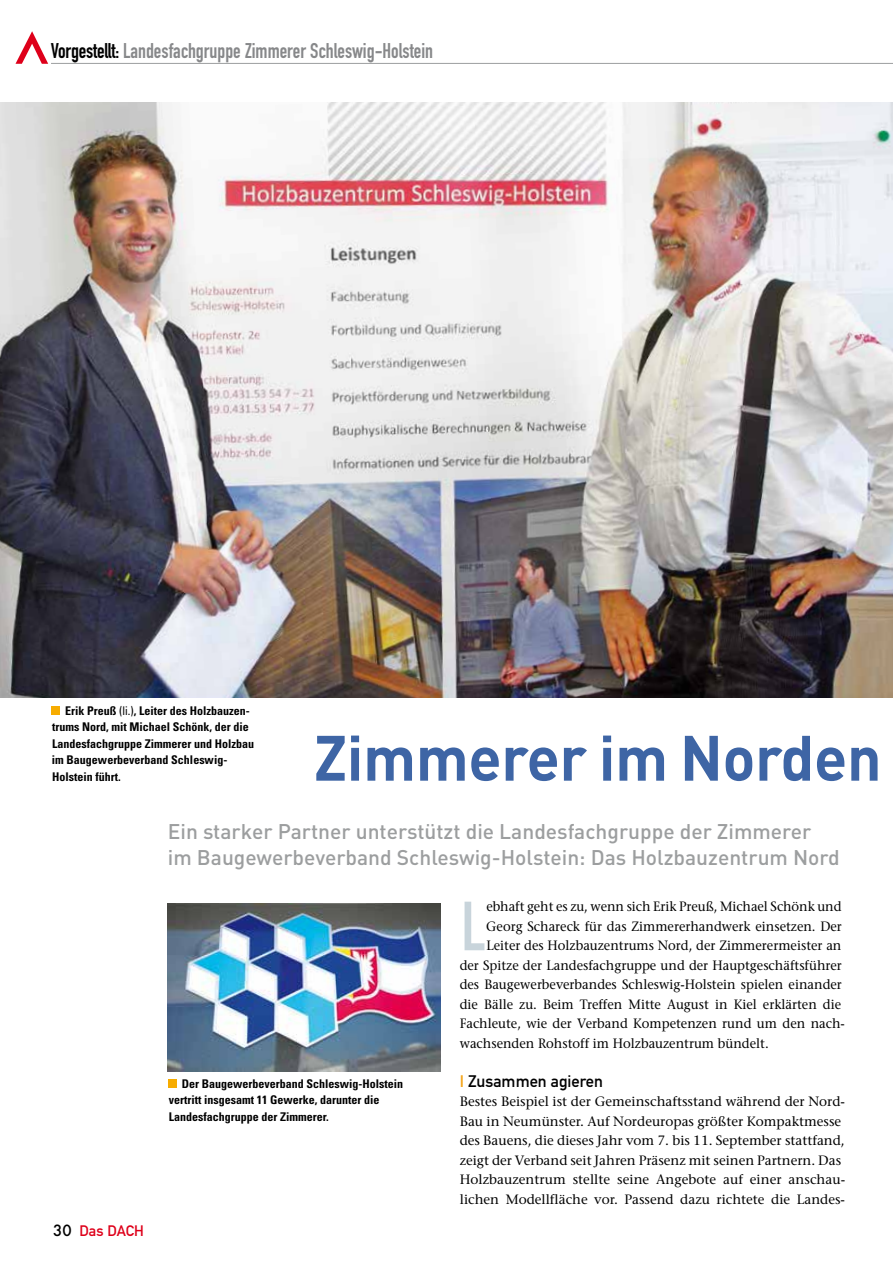
<style>
.page{position:relative;width:893px;height:1263px;background:#fff}
.page>*{position:absolute;margin:0;border:0;box-sizing:border-box;transform-origin:0 0}
.t1{font:68.25px "DIN Engschrift";color:#c8d4db;scale:.96 1}
.t2{font:700 63px "DIN";letter-spacing:-.005em;color:#3e65a5;scale:.96 1}
.t3{font:500 21px/25.5px "DIN";color:#9c9e9f}
.t4{font:21px "DIN Engschrift";color:#87888a}
.t5{font:16.5px "DIN Mittelschrift";color:#000}
.t6{font:15px "DIN Mittelschrift";color:#de001a}
.t7{font:13.5px "Stone Serif";color:#000;scale:.96 1}
.t8{font:13.5px/19.5px "Stone Serif";color:#000}
.t9{font:700 condensed 12px/16.5px "Univers";color:#000}
.s1{color:#000}
.s2{font-weight:400}
.s3{font-family:"Futura";font-weight:500;color:#000}
.s4{color:#f4a418}
</style>
<div class="page">
<svg style="left:16px;top:31px;width:32px;height:33px"></svg>
<hr style="left:51px;top:63px;width:842px;height:1px;background:#9c9e9f">
<img style="left:0;top:102px;width:893px;height:595px">
<img style="left:168px;top:904px;width:272px;height:167px">
<div style="left:51px;top:706px;width:9px;height:9px;background:#f7ac00"></div>
<div style="left:168px;top:1079px;width:8px;height:9px;background:#f7ac00"></div>
<h3 class="t4" style="left:51px;top:39px;width:384px"><span class="s1">Vorgestellt:</span> Landesfachgruppe Zimmerer Schleswig-Holstein</h3>
<p class="t9" style="left:52px;top:702px;width:204px;text-indent:13px">Erik Preuß <span class="s2">(li.)</span>, Leiter des Holzbauzen&shy;trums Nord, mit Michael Schönk, der die Landesfachgruppe Zimmerer und Holzbau im Baugewerbeverband Schleswig-Holstein führt.</p>
<h2 class="t2" style="left:314px;top:717px;width:593px">Zimmerer im Norden</h2>
<h3 class="t3" style="left:168px;top:818px;width:673px">Ein starker Partner unterstützt die Landesfachgruppe der Zimmerer im Baugewerbeverband Schleswig-Holstein: Das Holzbauzentrum Nord</h3>
<p class="t9" style="left:169px;top:1075px;width:236px;text-indent:13px">Der Baugewerbeverband Schleswig-Holstein vertritt insgesamt 11 Gewerke, darunter die<br>Landesfachgruppe der Zimmerer.</p>
<p class="t6" style="left:53px;top:1222px;width:92px"><span class="s3">30</span> Das DACH</p>
<h1 class="t1" style="left:461px;top:886px;width:27px">L</h1>
<p class="t7" style="left:486px;top:898px;width:371px">ebhaft geht es zu, wenn sich Erik Preuß, Michael Schönk und</p>
<p class="t7" style="left:486px;top:918px;width:372px">Georg Schareck für das Zimmererhandwerk einsetzen. Der</p>
<p class="t7" style="left:486px;top:937px;width:371px">Leiter des Holzbauzentrums Nord, der Zimmerermeister an</p>
<p class="t7" style="left:460px;top:957px;width:400px">der Spitze der Landesfachgruppe und der Hauptgeschäftsführer</p>
<p class="t7" style="left:460px;top:976px;width:400px">des Baugewerbeverbandes Schleswig-Holstein spielen einander</p>
<p class="t7" style="left:460px;top:996px;width:399px">die Bälle zu. Beim Treffen Mitte August in Kiel erklärten die</p>
<p class="t7" style="left:460px;top:1015px;width:403px">Fachleute, wie der Verband Kompetenzen rund um den nach-</p>
<p class="t7" style="left:460px;top:1035px;width:323px">wachsenden Rohstoff im Holzbauzentrum bündelt.</p>
<p class="t5" style="left:460px;top:1071px;width:145px"><span class="s4">I</span> Zusammen agieren</p>
<p class="t8" style="left:460px;top:1092px;width:387px">Bestes Beispiel ist der Gemeinschaftsstand während der Nord-Bau in Neumünster. Auf Nordeuropas größter Kompaktmesse des Bauens, die dieses Jahr vom 7. bis 11. September stattfand, zeigt der Verband seit Jahren Präsenz mit seinen Partnern. Das Holzbauzentrum stellte seine Angebote auf einer anschau&shy;lichen Modellfläche vor. Passend dazu richtete die Landes-</p>
</div>
